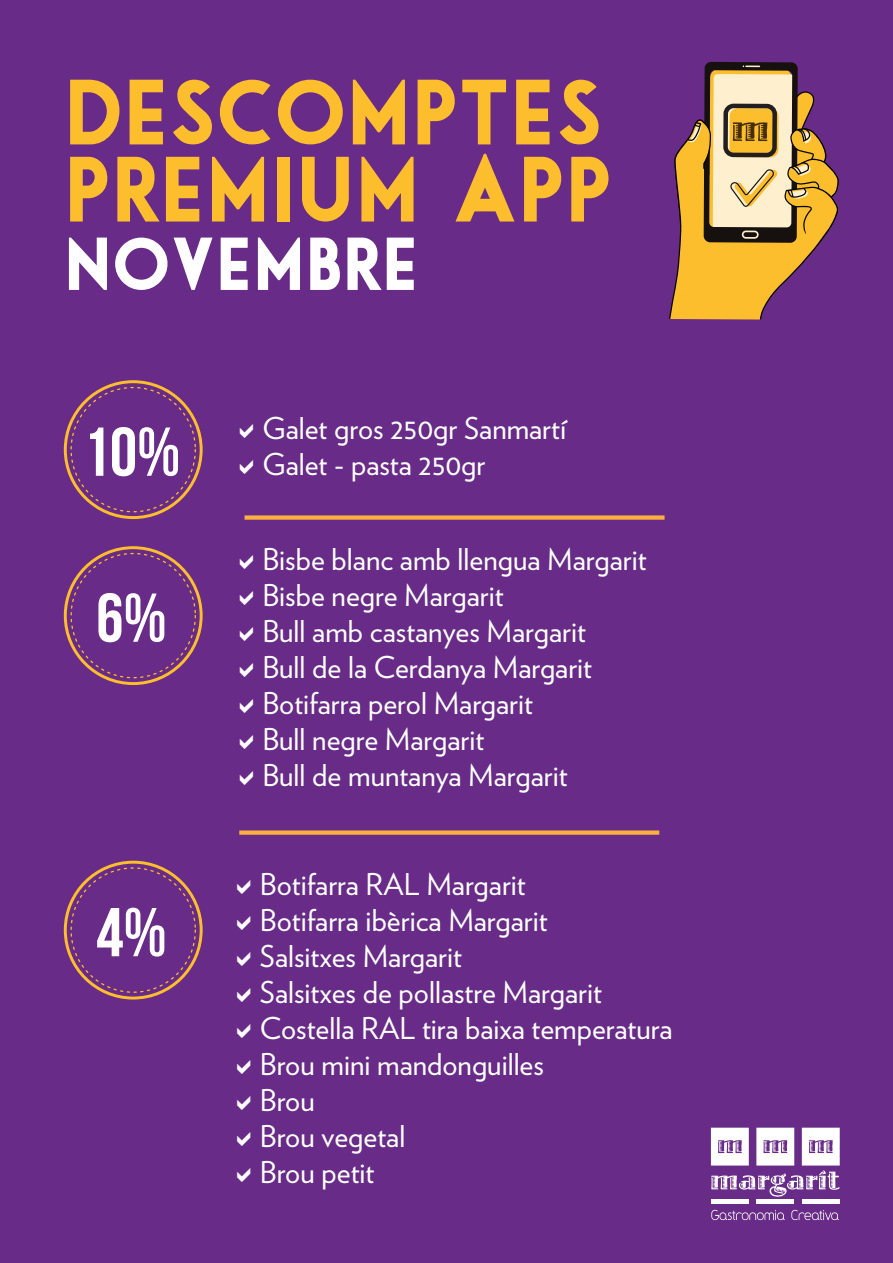
<style>
.page{position:relative;width:893px;height:1263px;background:#682b87}
.page>*{position:absolute;margin:0;border:0;box-sizing:border-box;transform-origin:0 0}
.t1{font:68.85px "Bebas Neue";color:#fff}
.t2{font:800 64.8px "Libby";color:#fdbe2d}
.t3{font:800 52.35px "Libby";color:#fff}
.t4{font:30px/36px "Verlag";color:#fff}
</style>
<div class="page">
<svg style="left:64px;top:380px;width:139px;height:139px;background:#733680"></svg>
<svg style="left:669px;top:62px;width:170px;height:258px;background:#b98c62"></svg>
<div style="left:756px;top:1199px;width:38px;height:5px;background:#fff"></div>
<div style="left:802px;top:1199px;width:38px;height:5px;background:#fff"></div>
<div style="left:711px;top:1199px;width:38px;height:5px;background:#fff"></div>
<svg style="left:711px;top:1128px;width:129px;height:69px"></svg>
<svg style="left:711px;top:1210px;width:74px;height:10px"></svg>
<svg style="left:791px;top:1210px;width:48px;height:10px"></svg>
<svg style="left:64px;top:546px;width:139px;height:139px;background:#733680"></svg>
<svg style="left:64px;top:861px;width:139px;height:138px;background:#73367f"></svg>
<div style="left:244px;top:515px;width:420px;height:5px;background:#fbb03f"></div>
<div style="left:239px;top:830px;width:420px;height:5px;background:#fbb03f"></div>
<svg style="left:240px;top:424px;width:13px;height:14px"></svg>
<svg style="left:240px;top:460px;width:13px;height:14px"></svg>
<svg style="left:240px;top:555px;width:13px;height:14px"></svg>
<svg style="left:240px;top:591px;width:13px;height:14px"></svg>
<svg style="left:240px;top:627px;width:13px;height:14px"></svg>
<svg style="left:240px;top:663px;width:13px;height:14px"></svg>
<svg style="left:240px;top:699px;width:13px;height:14px"></svg>
<svg style="left:240px;top:735px;width:13px;height:14px"></svg>
<svg style="left:240px;top:771px;width:13px;height:14px"></svg>
<svg style="left:237px;top:880px;width:14px;height:14px"></svg>
<svg style="left:237px;top:916px;width:14px;height:14px"></svg>
<svg style="left:237px;top:952px;width:14px;height:14px"></svg>
<svg style="left:237px;top:988px;width:14px;height:14px"></svg>
<svg style="left:237px;top:1024px;width:14px;height:14px"></svg>
<svg style="left:237px;top:1060px;width:14px;height:14px"></svg>
<svg style="left:237px;top:1096px;width:14px;height:14px"></svg>
<svg style="left:237px;top:1132px;width:14px;height:14px"></svg>
<svg style="left:237px;top:1168px;width:14px;height:14px"></svg>
<h2 class="t2" style="left:64px;top:74px;width:540px">DESCOMPTES</h2>
<h2 class="t2" style="left:64px;top:151px;width:550px">PREMIUM APP</h2>
<h3 class="t3" style="left:64px;top:233px;width:357px">NOVEMBRE</h3>
<h1 class="t1" style="left:83px;top:414px;width:99px">10%</h1>
<h1 class="t1" style="left:96px;top:580px;width:72px">6%</h1>
<h1 class="t1" style="left:96px;top:895px;width:72px">4%</h1>
<p class="t4" style="left:263px;top:409px;width:305px">Galet gros 250gr Sanmartí<br>Galet - pasta 250gr</p>
<p class="t4" style="left:263px;top:540px;width:385px">Bisbe blanc amb llengua Margarit<br>Bisbe negre Margarit<br>Bull amb castanyes Margarit<br>Bull de la Cerdanya Margarit<br>Botifarra perol Margarit<br>Bull negre Margarit<br>Bull de muntanya Margarit</p>
<p class="t4" style="left:260px;top:865px;width:414px">Botifarra RAL Margarit<br>Botifarra ibèrica Margarit<br>Salsitxes Margarit<br>Salsitxes de pollastre Margarit<br>Costella RAL tira baixa temperatura<br>Brou mini mandonguilles<br>Brou<br>Brou vegetal<br>Brou petit</p>
</div>
